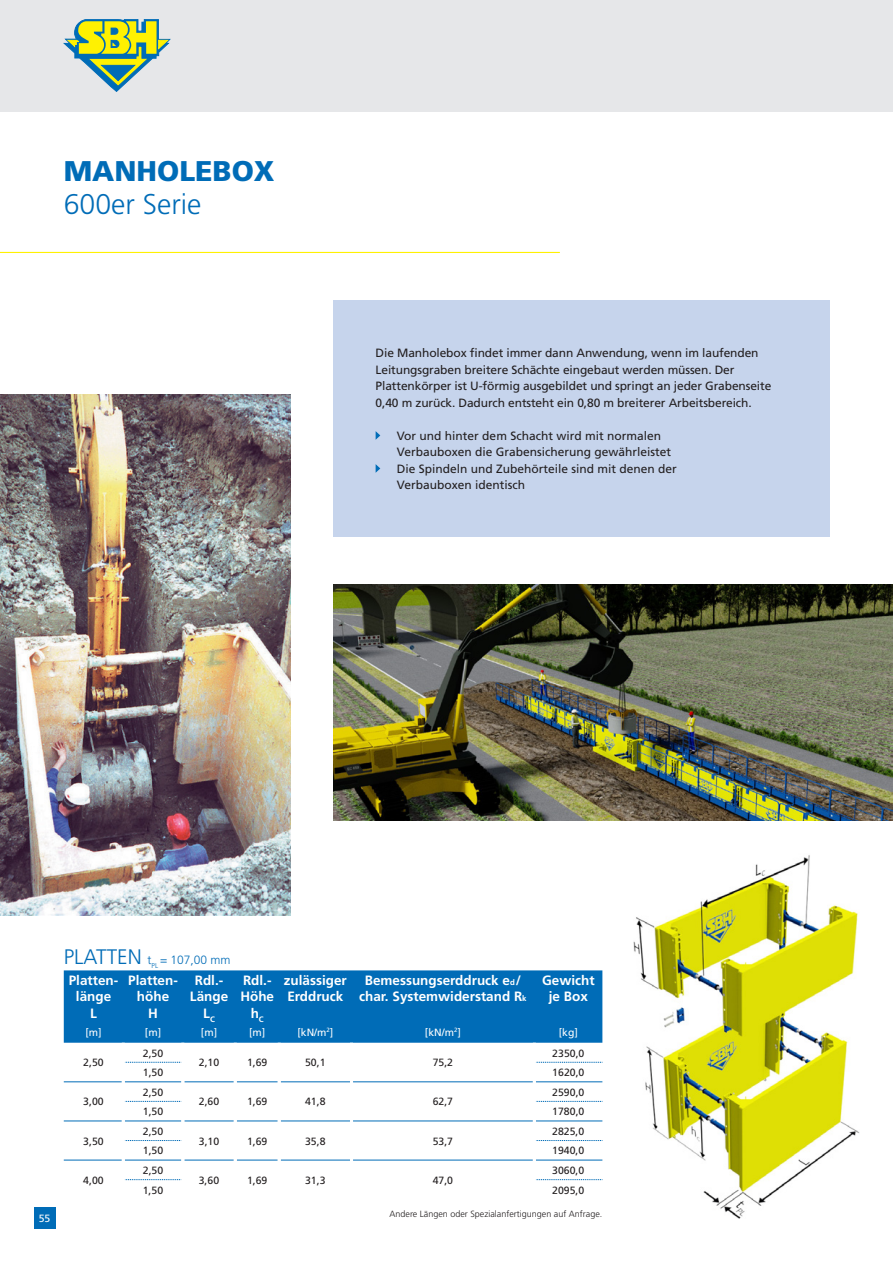
<style>
.page{position:relative;width:893px;height:1263px;background:#fff}
.page>*{position:absolute;margin:0;border:0;box-sizing:border-box;transform-origin:0 0}
.t1{font:900 28.5px "Frutiger";color:#006cb7}
.t2{font:300 28.5px "Frutiger";color:#006cb7}
.t3{font:700 13.5px/16.2px "Frutiger";color:#fff;text-align:center}
.t4{font:12px/16.5px "Frutiger";letter-spacing:-.01em;color:#231f20}
.t5{font:300 12px "Frutiger";color:#006cb7}
.t6{font:10.5px "Frutiger";color:#231f20}
.t7{font:10.5px "Frutiger";color:#fff}
.t8{font:300 9px "Frutiger";color:#231f20}
.s1{font-size:21px}
.s2{font-size:7.8px}
</style>
<div class="page">
<img style="left:0;top:395px;width:291px;height:520px">
<img style="left:333px;top:584px;width:560px;height:237px">
<div style="left:333px;top:300px;width:496px;height:237px;background:#c6d4ec"></div>
<svg style="left:376px;top:431px;width:4px;height:9px"></svg>
<svg style="left:376px;top:464px;width:4px;height:9px"></svg>
<div style="left:0;top:0;width:893px;height:111px;background:#e6e7e9"></div>
<svg style="left:64px;top:19px;width:106px;height:73px"></svg>
<hr style="left:0;top:252px;width:560px;height:1px;background:#fff101">
<img style="left:633px;top:855px;width:227px;height:363px">
<div style="left:64px;top:970px;width:538px;height:73px;background:#006cb7"></div>
<svg style="left:125px;top:1062px;width:56px;height:1px"></svg>
<svg style="left:536px;top:1062px;width:67px;height:1px"></svg>
<hr style="left:64px;top:1081px;width:58px;height:1px;background:#006cb7">
<hr style="left:125px;top:1081px;width:56px;height:1px;background:#006cb7">
<hr style="left:184px;top:1081px;width:50px;height:1px;background:#006cb7">
<hr style="left:237px;top:1081px;width:41px;height:1px;background:#006cb7">
<hr style="left:281px;top:1081px;width:69px;height:1px;background:#006cb7">
<hr style="left:353px;top:1081px;width:180px;height:1px;background:#006cb7">
<hr style="left:536px;top:1081px;width:66px;height:1px;background:#006cb7">
<svg style="left:125px;top:1101px;width:56px;height:1px"></svg>
<svg style="left:536px;top:1101px;width:67px;height:1px"></svg>
<hr style="left:64px;top:1121px;width:58px;height:1px;background:#006cb7">
<hr style="left:125px;top:1121px;width:56px;height:1px;background:#006cb7">
<hr style="left:184px;top:1121px;width:50px;height:1px;background:#006cb7">
<hr style="left:237px;top:1121px;width:41px;height:1px;background:#006cb7">
<hr style="left:281px;top:1121px;width:69px;height:1px;background:#006cb7">
<hr style="left:353px;top:1121px;width:180px;height:1px;background:#006cb7">
<hr style="left:536px;top:1121px;width:66px;height:1px;background:#006cb7">
<svg style="left:125px;top:1140px;width:56px;height:1px"></svg>
<svg style="left:536px;top:1140px;width:67px;height:1px"></svg>
<hr style="left:64px;top:1160px;width:58px;height:1px;background:#006cb7">
<hr style="left:125px;top:1160px;width:56px;height:1px;background:#006cb7">
<hr style="left:184px;top:1160px;width:50px;height:1px;background:#006cb7">
<hr style="left:237px;top:1160px;width:41px;height:1px;background:#006cb7">
<hr style="left:281px;top:1160px;width:69px;height:1px;background:#006cb7">
<hr style="left:353px;top:1160px;width:180px;height:1px;background:#006cb7">
<hr style="left:536px;top:1160px;width:66px;height:1px;background:#006cb7">
<svg style="left:125px;top:1179px;width:56px;height:1px"></svg>
<svg style="left:536px;top:1179px;width:67px;height:1px"></svg>
<div style="left:34px;top:1208px;width:21px;height:21px;background:#006cb7"></div>
<h1 class="t1" style="left:64px;top:153px;width:212px">MANHOLEBOX</h1>
<h1 class="t2" style="left:64px;top:188px;width:139px">600er Serie</h1>
<p class="t4" style="left:376px;top:345px;width:397px">Die Manholebox findet immer dann Anwendung, wenn im laufenden Leitungsgraben breitere Schächte eingebaut werden müssen. Der Plattenkörper ist U-förmig ausgebildet und springt an jeder Grabenseite 0,40 m zurück. Dadurch entsteht ein 0,80 m breiterer Arbeitsbereich.</p>
<p class="t4" style="left:397px;top:427px;width:282px">Vor und hinter dem Schacht wird mit normalen Verbauboxen die Grabensicherung gewährleistet Die Spindeln und Zubehörteile sind mit denen der Verbauboxen identisch</p>
<p class="t7" style="left:39px;top:1212px;width:13px">55</p>
<p class="t5" style="left:64px;top:953px;width:168px"><span class="s1">PLATTEN</span> t<sub>PL</sub> = 107,00 mm</p>
<p class="t3" style="left:69px;top:972px;width:51px">Platten&shy;länge<br>L</p>
<p class="t7" style="left:85px;top:1026px;width:18px">[m]</p>
<p class="t3" style="left:128px;top:972px;width:51px">Platten&shy;höhe<br>H</p>
<p class="t7" style="left:145px;top:1026px;width:18px">[m]</p>
<p class="t3" style="left:190px;top:972px;width:40px">Rdl.-<br>Länge<br>L<sub>C</sub></p>
<p class="t7" style="left:201px;top:1026px;width:18px">[m]</p>
<p class="t3" style="left:240px;top:972px;width:35px">Rdl.-<br>Höhe h<sub>C</sub></p>
<p class="t7" style="left:249px;top:1026px;width:18px">[m]</p>
<p class="t3" style="left:284px;top:972px;width:65px;text-align:left">zulässiger<br>Erddruck</p>
<p class="t7" style="left:297px;top:1026px;width:38px">[kN/m<sup>2</sup>]</p>
<p class="t3" style="left:359px;top:972px;width:169px">Bemessungserddruck e<span class="s2">d</span>/ char. Systemwiderstand R<span class="s2">k</span></p>
<p class="t7" style="left:425px;top:1026px;width:38px">[kN/m<sup>2</sup>]</p>
<p class="t3" style="left:542px;top:972px;width:54px">Gewicht je Box</p>
<p class="t7" style="left:559px;top:1026px;width:21px">[kg]</p>
<p class="t6" style="left:83px;top:1056px;width:22px">2,50</p>
<p class="t6" style="left:143px;top:1047px;width:22px">2,50</p>
<p class="t6" style="left:552px;top:1047px;width:34px">2350,0</p>
<p class="t6" style="left:199px;top:1056px;width:22px">2,10</p>
<p class="t6" style="left:247px;top:1056px;width:22px">1,69</p>
<p class="t6" style="left:305px;top:1056px;width:22px">50,1</p>
<p class="t6" style="left:433px;top:1056px;width:22px">75,2</p>
<p class="t6" style="left:143px;top:1066px;width:22px">1,50</p>
<p class="t6" style="left:552px;top:1066px;width:34px">1620,0</p>
<p class="t6" style="left:83px;top:1096px;width:22px">3,00</p>
<p class="t6" style="left:143px;top:1086px;width:22px">2,50</p>
<p class="t6" style="left:552px;top:1086px;width:34px">2590,0</p>
<p class="t6" style="left:199px;top:1096px;width:22px">2,60</p>
<p class="t6" style="left:247px;top:1096px;width:22px">1,69</p>
<p class="t6" style="left:305px;top:1096px;width:22px">41,8</p>
<p class="t6" style="left:433px;top:1096px;width:22px">62,7</p>
<p class="t6" style="left:143px;top:1105px;width:22px">1,50</p>
<p class="t6" style="left:552px;top:1105px;width:34px">1780,0</p>
<p class="t6" style="left:83px;top:1135px;width:22px">3,50</p>
<p class="t6" style="left:143px;top:1125px;width:22px">2,50</p>
<p class="t6" style="left:552px;top:1125px;width:34px">2825,0</p>
<p class="t6" style="left:199px;top:1135px;width:22px">3,10</p>
<p class="t6" style="left:247px;top:1135px;width:22px">1,69</p>
<p class="t6" style="left:305px;top:1135px;width:22px">35,8</p>
<p class="t6" style="left:433px;top:1135px;width:22px">53,7</p>
<p class="t6" style="left:143px;top:1144px;width:22px">1,50</p>
<p class="t6" style="left:552px;top:1144px;width:34px">1940,0</p>
<p class="t6" style="left:83px;top:1174px;width:22px">4,00</p>
<p class="t6" style="left:143px;top:1164px;width:22px">2,50</p>
<p class="t6" style="left:552px;top:1164px;width:34px">3060,0</p>
<p class="t6" style="left:199px;top:1174px;width:22px">3,60</p>
<p class="t6" style="left:247px;top:1174px;width:22px">1,69</p>
<p class="t6" style="left:305px;top:1174px;width:22px">31,3</p>
<p class="t6" style="left:433px;top:1174px;width:22px">47,0</p>
<p class="t6" style="left:143px;top:1184px;width:22px">1,50</p>
<p class="t6" style="left:552px;top:1184px;width:34px">2095,0</p>
<p class="t8" style="left:389px;top:1209px;width:214px">Andere Längen oder Spezialanfertigungen auf Anfrage.</p>
</div>
